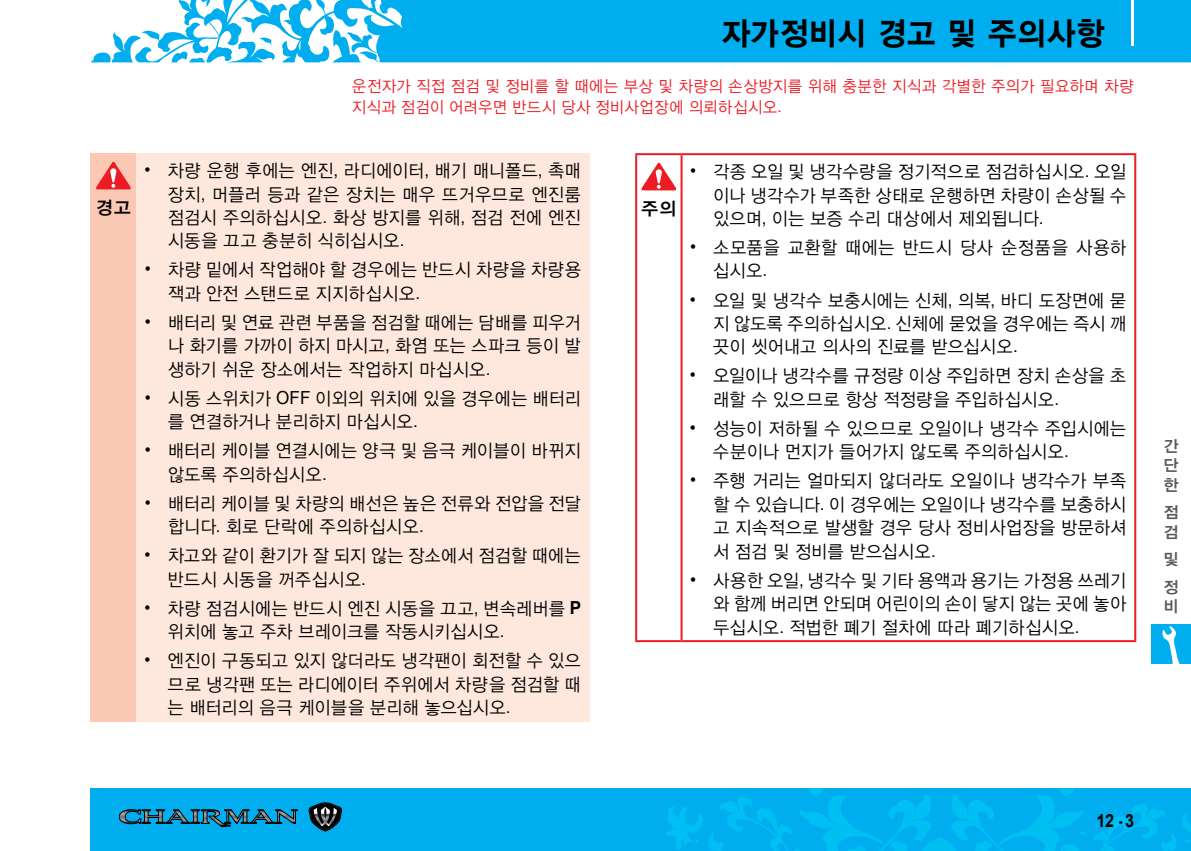
<style>
.page{position:relative;width:1191px;height:851px;background:#fff}
.page>*{position:absolute;margin:0;border:0;box-sizing:border-box;transform-origin:0 0}
.t1{font:32px "YDIYGO150 KS Cpc EUC H";letter-spacing:-.04em;color:#000;scale:.95 1}
.t2{font:18px/23.4px "YDIYGO120 KS Cpc EUC H";letter-spacing:-.04em;color:#000;scale:.95 1}
.t3{font:700 18px "Arial";color:#000;scale:.9 1}
.t4{font:18px "YDIYGO140 KS Cpc EUC H";color:#000}
.t5{font:16px/20.8px "YDIYGO120 KS Cpc EUC H";letter-spacing:-.035em;color:#ed1b23;scale:.95 1}
.t6{font:16px/19.2px "YDIYGO140 KS Cpc EUC H";color:#58595b}
.s1{font-family:"Arial"}
.s2{font-family:"Arial";font-weight:700}
</style>
<div class="page">
<div style="left:91px;top:788px;width:1100px;height:62px;background:#00aeef"></div>
<svg style="left:665px;top:789px;width:421px;height:62px"></svg>
<svg style="left:1093px;top:804px;width:98px;height:46px"></svg>
<svg style="left:91px;top:0;width:1100px;height:63px;fill:#00aeef"></svg>
<hr style="left:1131px;top:0;width:3px;height:45px;background:#fff">
<div style="left:1151px;top:624px;width:40px;height:39px;background:#00aeef"></div>
<svg style="left:309px;top:802px;width:33px;height:29px"></svg>
<svg style="left:119px;top:809px;width:178px;height:17px"></svg>
<svg style="left:1162px;top:626px;width:17px;height:38px"></svg>
<div style="left:91px;top:153px;width:45px;height:568px;background:#fbc8b4"></div>
<div style="left:136px;top:153px;width:454px;height:568px;background:#fee7dc"></div>
<svg style="left:96px;top:162px;width:35px;height:27px"></svg>
<hr style="left:635px;top:640px;width:46px;height:2px;background:#ed1b23">
<hr style="left:681px;top:153px;width:455px;height:2px;background:#ed1b23">
<hr style="left:680px;top:155px;width:2px;height:485px;background:#ed1b23">
<hr style="left:1134px;top:155px;width:2px;height:485px;background:#ed1b23">
<hr style="left:681px;top:640px;width:455px;height:2px;background:#ed1b23">
<hr style="left:635px;top:155px;width:2px;height:485px;background:#ed1b23">
<hr style="left:635px;top:153px;width:46px;height:2px;background:#ed1b23">
<svg style="left:641px;top:163px;width:35px;height:27px"></svg>
<h1 class="t1" style="left:721px;top:16px;width:407px">자가정비시 경고 및 주의사항</h1>
<p class="t5" style="left:351px;top:76px;width:825px">운전자가 직접 점검 및 정비를 할 때에는 부상 및 차량의 손상방지를 위해 충분한 지식과 각별한 주의가 필요하며 차량 지식과 점검이 어려우면 반드시 당사 정비사업장에 의뢰하십시오<span class="s1">.</span></p>
<p class="t4" style="left:95px;top:199px;width:37px">경고</p>
<p class="t2" style="left:167px;top:159px;width:437px;text-align:justify;text-indent:-23px"><span class="s1">•</span> 차량 운행 후에는 엔진<span class="s1">,</span> 라디에이터<span class="s1">,</span> 배기 매니폴드<span class="s1">,</span> 촉매 장치<span class="s1">,</span> 머플러 등과 같은 장치는 매우 뜨거우므로 엔진룸 점검시 주의하십시오<span class="s1">.</span> 화상 방지를 위해<span class="s1">,</span> 점검 전에 엔진 시동을 끄고 충분히 식히십시오<span class="s1">.</span></p>
<p class="t2" style="left:167px;top:258px;width:437px;text-indent:-23px"><span class="s1">•</span> 차량 밑에서 작업해야 할 경우에는 반드시 차량을 차량용 잭과 안전 스탠드로 지지하십시오<span class="s1">.</span></p>
<p class="t2" style="left:167px;top:311px;width:437px;text-align:justify;text-indent:-23px"><span class="s1">•</span> 배터리 및 연료 관련 부품을 점검할 때에는 담배를 피우거 나 화기를 가까이 하지 마시고<span class="s1">,</span> 화염 또는 스파크 등이 발 생하기 쉬운 장소에서는 작업하지 마십시오<span class="s1">.</span></p>
<p class="t2" style="left:167px;top:387px;width:437px;text-indent:-23px"><span class="s1">•</span> 시동 스위치가 <span class="s1">OFF</span> 이외의 위치에 있을 경우에는 배터리 를 연결하거나 분리하지 마십시오<span class="s1">.</span></p>
<p class="t2" style="left:167px;top:439px;width:437px;text-indent:-23px"><span class="s1">•</span> 배터리 케이블 연결시에는 양극 및 음극 케이블이 바뀌지 않도록 주의하십시오<span class="s1">.</span></p>
<p class="t2" style="left:167px;top:492px;width:437px;text-indent:-23px"><span class="s1">•</span> 배터리 케이블 및 차량의 배선은 높은 전류와 전압을 전달 합니다<span class="s1">.</span> 회로 단락에 주의하십시오<span class="s1">.</span></p>
<p class="t2" style="left:167px;top:544px;width:437px;text-indent:-23px"><span class="s1">•</span> 차고와 같이 환기가 잘 되지 않는 장소에서 점검할 때에는 반드시 시동을 꺼주십시오<span class="s1">.</span></p>
<p class="t2" style="left:167px;top:596px;width:437px;text-indent:-23px"><span class="s1">•</span> 차량 점검시에는 반드시 엔진 시동을 끄고<span class="s1">,</span> 변속레버를 <span class="s2">P </span>위치에 놓고 주차 브레이크를 작동시키십시오<span class="s1">.</span></p>
<p class="t2" style="left:167px;top:649px;width:437px;text-align:justify;text-indent:-23px"><span class="s1">•</span> 엔진이 구동되고 있지 않더라도 냉각팬이 회전할 수 있으 므로 냉각팬 또는 라디에이터 주위에서 차량을 점검할 때 는 배터리의 음극 케이블을 분리해 놓으십시오<span class="s1">.</span></p>
<p class="t4" style="left:641px;top:200px;width:37px">주의</p>
<p class="t2" style="left:712px;top:160px;width:437px;text-align:justify;text-indent:-23px"><span class="s1">•</span> 각종 오일 및 냉각수량을 정기적으로 점검하십시오<span class="s1">.</span> 오일 이나 냉각수가 부족한 상태로 운행하면 차량이 손상될 수 있으며<span class="s1">,</span> 이는 보증 수리 대상에서 제외됩니다<span class="s1">.</span></p>
<p class="t2" style="left:712px;top:236px;width:437px;text-indent:-23px"><span class="s1">•</span> 소모품을 교환할 때에는 반드시 당사 순정품을 사용하 십시오<span class="s1">.</span></p>
<p class="t2" style="left:712px;top:288px;width:437px;text-align:justify;text-indent:-23px"><span class="s1">•</span> 오일 및 냉각수 보충시에는 신체<span class="s1">,</span> 의복<span class="s1">,</span> 바디 도장면에 묻 지 않도록 주의하십시오<span class="s1">.</span> 신체에 묻었을 경우에는 즉시 깨 끗이 씻어내고 의사의 진료를 받으십시오<span class="s1">.</span></p>
<p class="t2" style="left:712px;top:364px;width:437px;text-indent:-23px"><span class="s1">•</span> 오일이나 냉각수를 규정량 이상 주입하면 장치 손상을 초 래할 수 있으므로 항상 적정량을 주입하십시오<span class="s1">.</span></p>
<p class="t2" style="left:712px;top:417px;width:437px;text-indent:-23px"><span class="s1">•</span> 성능이 저하될 수 있으므로 오일이나 냉각수 주입시에는 수분이나 먼지가 들어가지 않도록 주의하십시오<span class="s1">.</span></p>
<p class="t2" style="left:712px;top:469px;width:437px;text-align:justify;text-indent:-23px"><span class="s1">•</span> 주행 거리는 얼마되지 않더라도 오일이나 냉각수가 부족 할 수 있습니다<span class="s1">.</span> 이 경우에는 오일이나 냉각수를 보충하시 고 지속적으로 발생할 경우 당사 정비사업장을 방문하셔 서 점검 및 정비를 받으십시오<span class="s1">.</span></p>
<p class="t2" style="left:712px;top:568px;width:437px;text-align:justify;text-indent:-23px"><span class="s1">•</span> 사용한 오일<span class="s1">,</span> 냉각수 및 기타 용액과 용기는 가정용 쓰레기 와 함께 버리면 안되며 어린이의 손이 닿지 않는 곳에 놓아 두십시오<span class="s1">.</span> 적법한 폐기 절차에 따라 폐기하십시오<span class="s1">.</span></p>
<p class="t6" style="left:1163px;top:437px;width:17px;text-align:justify">간 단 한</p>
<p class="t6" style="left:1163px;top:503px;width:17px">점 검</p>
<p class="t6" style="left:1163px;top:546px;width:17px;line-height:27.8px">및 정</p>
<p class="t6" style="left:1163px;top:597px;width:17px">비</p>
<p class="t3" style="left:1096px;top:808px;width:43px">12 - 3</p>
</div>
